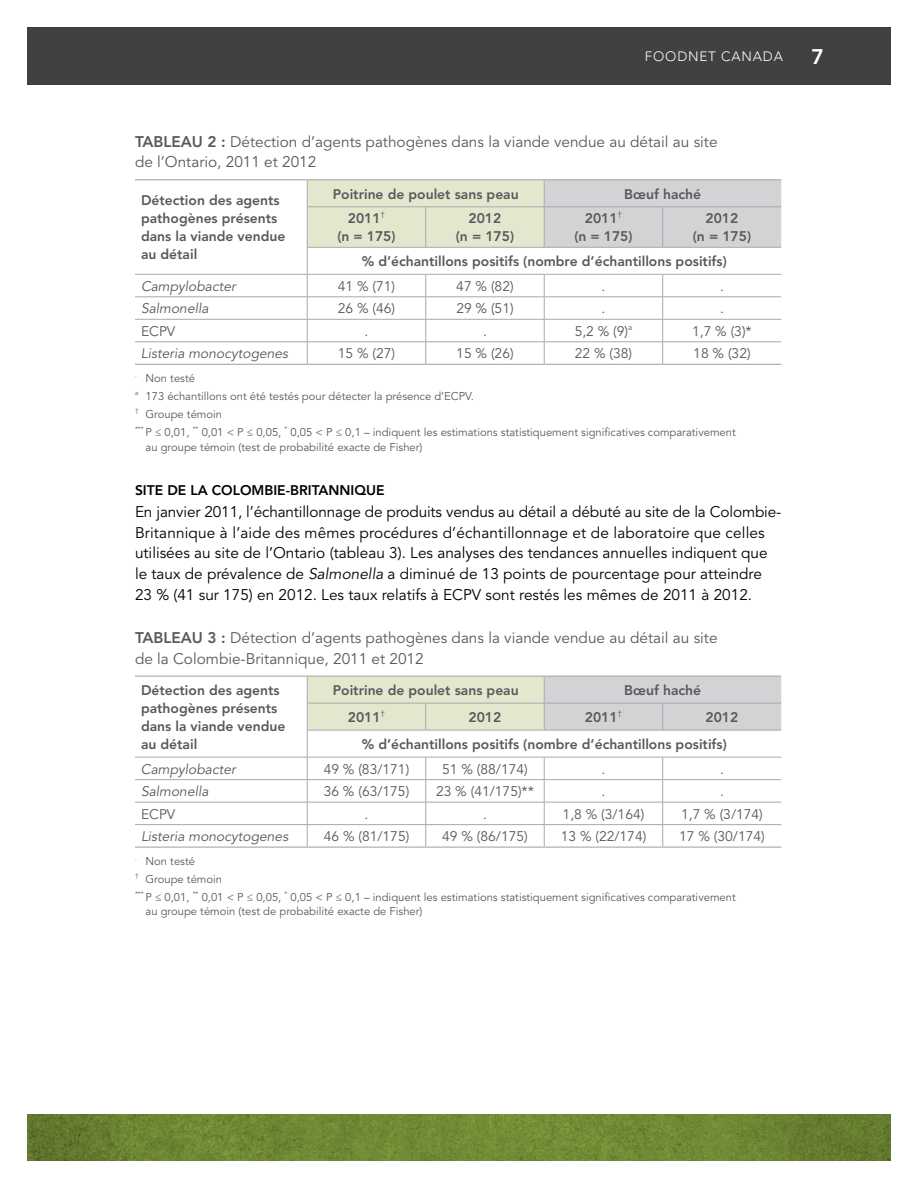
<style>
.page{position:relative;width:918px;height:1188px;background:#fff}
.page>*{position:absolute;margin:0;border:0;box-sizing:border-box;transform-origin:0 0}
.t1{font:800 21px "Avenir LT Std";color:#fff}
.t2{font:15.3px/20.5px "Avenir LT Std";color:#000}
.t3{font:15.3px/20.5px "Avenir LT Std";color:#58595b}
.t4{font:800 13.8px/18px "Avenir LT Std";color:#58595b}
.t5{font:13.8px "Avenir LT Std";color:#58595b}
.t6{font:italic 13.8px "Avenir LT Std";color:#58595b}
.t7{font:800 13.8px "Avenir LT Std";color:#000}
.t8{font:300 13.5px "Avenir LT Std";letter-spacing:.06em;color:#fff}
.t9{font:11.25px/14.2px "Avenir LT Std";color:#58595b}
.t10{font:8.1px "Avenir LT Std";color:#58595b}
.t11{font:6.6px "Avenir LT Std";color:#58595b}
.s1{font-weight:800}
.s2{font-style:italic}
</style>
<div class="page">
<svg style="left:27px;top:1115px;width:864px;height:46px;background:#6d8533"></svg>
<div style="left:778px;top:27px;width:113px;height:57px;background:#414042"></div>
<div style="left:27px;top:27px;width:756px;height:57px;background:#414042"></div>
<hr style="left:135px;top:274px;width:172px;height:1px;background:#a7a9ac">
<hr style="left:135px;top:297px;width:172px;height:1px;background:#a7a9ac">
<hr style="left:135px;top:319px;width:172px;height:1px;background:#a7a9ac">
<hr style="left:135px;top:342px;width:172px;height:1px;background:#a7a9ac">
<svg style="left:307px;top:180px;width:474px;height:184px"></svg>
<hr style="left:135px;top:179px;width:172px;height:1px;background:#a7a9ac">
<hr style="left:307px;top:179px;width:119px;height:1px;background:#a7a9ac">
<hr style="left:426px;top:179px;width:118px;height:1px;background:#a7a9ac">
<hr style="left:544px;top:179px;width:119px;height:1px;background:#a7a9ac">
<hr style="left:663px;top:179px;width:118px;height:1px;background:#a7a9ac">
<hr style="left:135px;top:364px;width:172px;height:1px;background:#a7a9ac">
<hr style="left:307px;top:364px;width:119px;height:1px;background:#a7a9ac">
<hr style="left:426px;top:364px;width:118px;height:1px;background:#a7a9ac">
<hr style="left:544px;top:364px;width:119px;height:1px;background:#a7a9ac">
<hr style="left:663px;top:364px;width:118px;height:1px;background:#a7a9ac">
<svg style="left:307px;top:677px;width:474px;height:170px"></svg>
<hr style="left:426px;top:730px;width:118px;height:1px;background:#a7a9ac">
<hr style="left:544px;top:730px;width:119px;height:1px;background:#a7a9ac">
<hr style="left:663px;top:730px;width:118px;height:1px;background:#a7a9ac">
<hr style="left:135px;top:757px;width:172px;height:1px;background:#a7a9ac">
<hr style="left:135px;top:779px;width:172px;height:1px;background:#a7a9ac">
<hr style="left:135px;top:802px;width:172px;height:1px;background:#a7a9ac">
<hr style="left:135px;top:824px;width:172px;height:1px;background:#a7a9ac">
<hr style="left:307px;top:847px;width:119px;height:1px;background:#a7a9ac">
<hr style="left:426px;top:847px;width:118px;height:1px;background:#a7a9ac">
<hr style="left:544px;top:847px;width:119px;height:1px;background:#a7a9ac">
<hr style="left:663px;top:847px;width:118px;height:1px;background:#a7a9ac">
<hr style="left:135px;top:676px;width:172px;height:1px;background:#a7a9ac">
<hr style="left:307px;top:676px;width:119px;height:1px;background:#a7a9ac">
<hr style="left:426px;top:676px;width:118px;height:1px;background:#a7a9ac">
<hr style="left:544px;top:676px;width:119px;height:1px;background:#a7a9ac">
<hr style="left:663px;top:676px;width:118px;height:1px;background:#a7a9ac">
<hr style="left:135px;top:847px;width:172px;height:1px;background:#a7a9ac">
<p class="t8" style="left:645px;top:48px;width:140px">FOODNET CANADA</p>
<h1 class="t1" style="left:811px;top:44px;width:14px">7</h1>
<h2 class="t3" style="left:135px;top:132px;width:584px"><span class="s1">Tableau 2 :</span> Détection d’agents pathogènes dans la viande vendue au détail au site de l’Ontario, 2011 et 2012</h2>
<p class="t4" style="left:141px;top:192px;width:146px">Détection des agents pathogènes présents dans la viande vendue au détail</p>
<p class="t4" style="left:333px;top:185px;width:188px">Poitrine de poulet sans peau</p>
<p class="t4" style="left:624px;top:185px;width:78px">Bœuf haché</p>
<p class="t4" style="left:337px;top:210px;width:60px;text-align:center">2011<sup>†<br></sup>(n = 175)</p>
<p class="t4" style="left:456px;top:210px;width:60px;text-align:center">2012<br>(n = 175)</p>
<p class="t4" style="left:585px;top:210px;width:34px">2011</p>
<p class="t10" style="left:618px;top:210px;width:6px">†</p>
<p class="t4" style="left:693px;top:210px;width:60px;text-align:center">2012<br>(n = 175)</p>
<p class="t4" style="left:362px;top:252px;width:367px">% d’échantillons positifs (nombre d’échantillons positifs)</p>
<p class="t4" style="left:574px;top:228px;width:60px">(n = 175)</p>
<p class="t6" style="left:141px;top:278px;width:96px">Campylobacter</p>
<p class="t5" style="left:338px;top:278px;width:59px">41 % (71)</p>
<p class="t5" style="left:456px;top:278px;width:59px">47 % (82)</p>
<p class="t5" style="left:602px;top:278px;width:5px">.</p>
<p class="t5" style="left:720px;top:278px;width:5px">.</p>
<p class="t6" style="left:141px;top:301px;width:69px">Salmonella</p>
<p class="t5" style="left:338px;top:301px;width:59px">26 % (46)</p>
<p class="t5" style="left:456px;top:301px;width:59px">29 % (51)</p>
<p class="t5" style="left:602px;top:301px;width:5px">.</p>
<p class="t5" style="left:720px;top:301px;width:5px">.</p>
<p class="t5" style="left:141px;top:323px;width:36px">ECPV</p>
<p class="t5" style="left:365px;top:323px;width:5px">.</p>
<p class="t5" style="left:483px;top:323px;width:5px">.</p>
<p class="t5" style="left:575px;top:323px;width:59px">5,2 % (9)<sup>a</sup></p>
<p class="t5" style="left:692px;top:323px;width:61px">1,7 % (3)*</p>
<p class="t6" style="left:141px;top:346px;width:149px">Listeria monocytogenes</p>
<p class="t5" style="left:338px;top:346px;width:59px">15 % (27)</p>
<p class="t5" style="left:456px;top:346px;width:59px">15 % (26)</p>
<p class="t5" style="left:575px;top:346px;width:59px">22 % (38)</p>
<p class="t5" style="left:693px;top:346px;width:59px">18 % (32)</p>
<p class="t11" style="left:135px;top:371px;width:3px">.</p>
<p class="t9" style="left:146px;top:372px;width:51px">Non testé</p>
<p class="t11" style="left:135px;top:389px;width:5px">a</p>
<p class="t9" style="left:146px;top:390px;width:330px">173 échantillons ont été testés pour détecter la présence d’ECPV.</p>
<p class="t11" style="left:135px;top:407px;width:5px">†</p>
<p class="t9" style="left:146px;top:408px;width:78px">Groupe témoin</p>
<p class="t11" style="left:135px;top:425px;width:10px">***</p>
<p class="t9" style="left:146px;top:426px;width:46px">P ≤ 0,01,</p>
<p class="t11" style="left:285px;top:425px;width:4px">*</p>
<p class="t9" style="left:146px;top:426px;width:592px;text-indent:145px">0,05 &lt; P ≤ 0,1 – indiquent les estimations statistiquement significatives comparativement au groupe témoin (test de probabilité exacte de Fisher)</p>
<p class="t7" style="left:135px;top:482px;width:188px">Site de la Colombie-Britann</p>
<p class="t7" style="left:351px;top:482px;width:34px">ique</p>
<p class="t2" style="left:135px;top:502px;width:648px">En janvier 2011, l’échantillonnage de produits vendus au détail a débuté au site de la Colombie-Britannique à l’aide des mêmes procédures d’échantillonnage et de laboratoire que celles utilisées au site de l’Ontario (tableau 3). Les analyses des tendances annuelles indiquent que le taux de prévalence de <span class="s2">Salmonella</span> a diminué de 13 points de pourcentage pour atteindre 23 % (41 sur 175) en 2012. Les taux relatifs à ECPV sont restés les mêmes de 2011 à 2012.</p>
<h2 class="t3" style="left:135px;top:628px;width:584px"><span class="s1">Tableau 3 :</span> Détection d’agents pathogènes dans la viande vendue au détail au site de la Colombie-Britannique, 2011 et 2012</h2>
<p class="t4" style="left:141px;top:681px;width:146px">Détection des agents pathogènes présents dans la viande vendue au détail</p>
<p class="t4" style="left:333px;top:681px;width:188px">Poitrine de poulet sans peau</p>
<p class="t4" style="left:624px;top:681px;width:78px">Bœuf haché</p>
<p class="t11" style="left:193px;top:425px;width:7px">**</p>
<p class="t9" style="left:202px;top:426px;width:81px">0,01 &lt; P ≤ 0,05,</p>
<p class="t4" style="left:348px;top:708px;width:39px">2011<sup>†</sup></p>
<p class="t4" style="left:469px;top:708px;width:34px">2012</p>
<p class="t4" style="left:585px;top:708px;width:34px">2011</p>
<p class="t10" style="left:618px;top:708px;width:6px">†</p>
<p class="t4" style="left:362px;top:704px;width:378px;line-height:27px;text-indent:344px">2012 % d’échantillons positifs (nombre d’échantillons positifs)</p>
<p class="t6" style="left:141px;top:761px;width:96px">Campylobacter</p>
<p class="t5" style="left:324px;top:761px;width:87px">49 % (83/171)</p>
<p class="t5" style="left:442px;top:761px;width:87px">51 % (88/174)</p>
<p class="t5" style="left:602px;top:761px;width:5px">.</p>
<p class="t5" style="left:720px;top:761px;width:5px">.</p>
<p class="t6" style="left:141px;top:783px;width:69px">Salmonella</p>
<p class="t5" style="left:324px;top:783px;width:87px">36 % (63/175)</p>
<p class="t5" style="left:436px;top:783px;width:99px">23 % (41/175)**</p>
<p class="t5" style="left:602px;top:783px;width:5px">.</p>
<p class="t5" style="left:720px;top:783px;width:5px">.</p>
<p class="t5" style="left:141px;top:806px;width:36px">ECPV</p>
<p class="t5" style="left:365px;top:806px;width:5px">.</p>
<p class="t5" style="left:483px;top:806px;width:5px">.</p>
<p class="t5" style="left:563px;top:806px;width:83px">1,8 % (3/164)</p>
<p class="t5" style="left:681px;top:806px;width:83px">1,7 % (3/174)</p>
<p class="t6" style="left:141px;top:828px;width:149px">Listeria monocytogenes</p>
<p class="t5" style="left:324px;top:828px;width:87px">46 % (81/175)</p>
<p class="t5" style="left:442px;top:828px;width:87px">49 % (86/175)</p>
<p class="t5" style="left:561px;top:828px;width:87px">13 % (22/174)</p>
<p class="t5" style="left:679px;top:828px;width:87px">17 % (30/174)</p>
<p class="t11" style="left:135px;top:854px;width:3px">.</p>
<p class="t9" style="left:146px;top:854px;width:51px">Non testé</p>
<p class="t11" style="left:135px;top:872px;width:5px">†</p>
<p class="t9" style="left:146px;top:872px;width:78px">Groupe témoin</p>
<p class="t11" style="left:135px;top:890px;width:10px">***</p>
<p class="t9" style="left:146px;top:890px;width:46px">P ≤ 0,01,</p>
<p class="t11" style="left:285px;top:890px;width:4px">*</p>
<p class="t9" style="left:146px;top:890px;width:592px;text-indent:145px">0,05 &lt; P ≤ 0,1 – indiquent les estimations statistiquement significatives comparativement au groupe témoin (test de probabilité exacte de Fisher)</p>
<p class="t11" style="left:193px;top:890px;width:7px">**</p>
<p class="t9" style="left:202px;top:890px;width:81px">0,01 &lt; P ≤ 0,05,</p>
</div>
